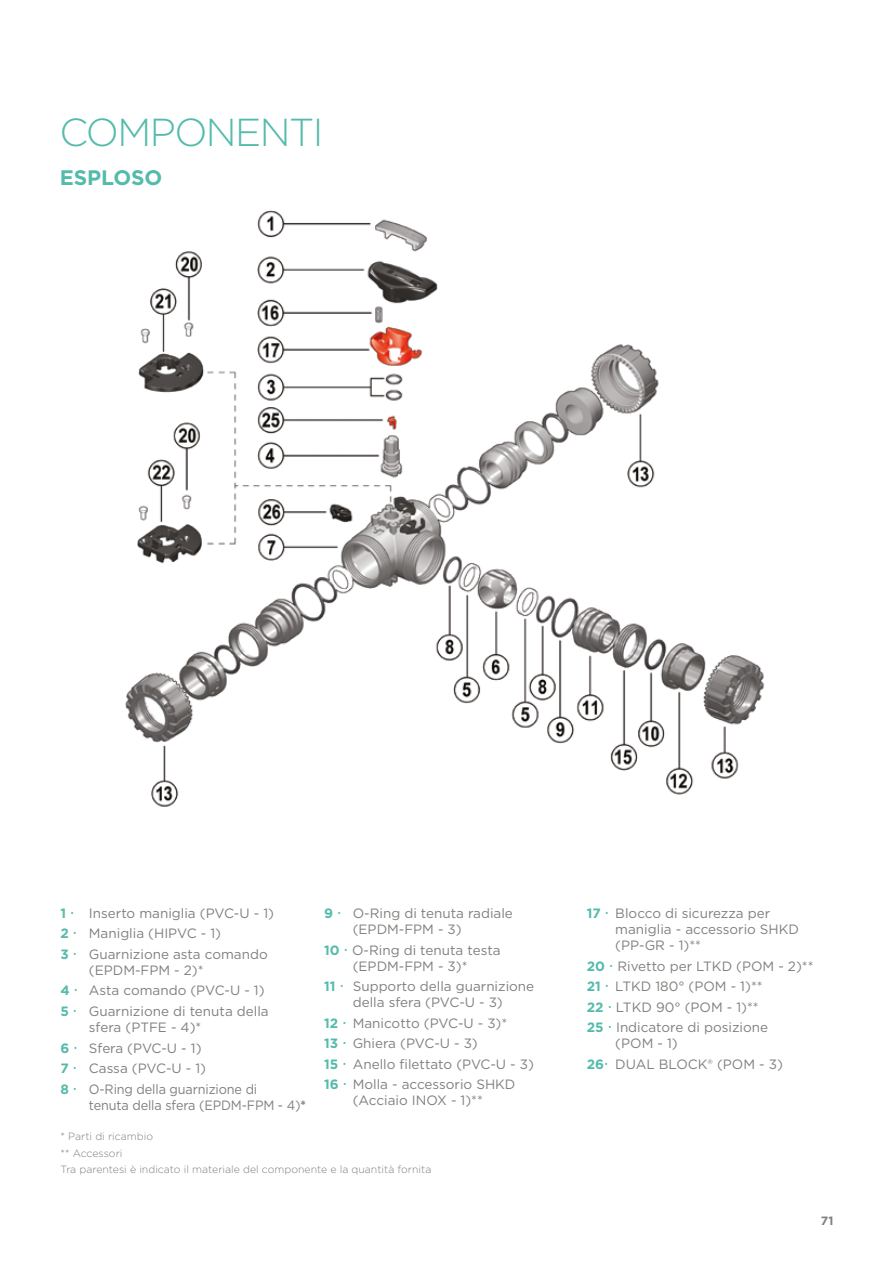
<style>
.page{position:relative;width:893px;height:1263px;background:#fff}
.page>*{position:absolute;margin:0;border:0;box-sizing:border-box;transform-origin:0 0}
.t1{font:300 39px "Gotham";letter-spacing:-.04em;color:#54bbab}
.t2{font:700 21px "Gotham";color:#54bbab}
.t3{font:13.5px/16.2px "Gotham";color:#827f7c}
.t4{font:13.5px/16.2px "Gotham";color:#827f7c;scale:.94 1}
.t5{font:700 13.5px "Gotham";color:#54bbab}
.t6{font:700 12px "Gotham";color:#827f7c}
.t7{font:300 10.5px/16.8px "Gotham";color:#827f7c}
.s1{font-weight:700}
.s2{font-weight:700;color:#54bbab}
</style>
<div class="page">
<img style="left:125px;top:210px;width:640px;height:597px">
<h1 class="t1" style="left:60px;top:108px;width:265px">COMPONENTI</h1>
<h2 class="t2" style="left:60px;top:164px;width:104px">ESPLOSO</h2>
<p class="t5" style="left:60px;top:904px;width:7px">1</p>
<p class="t3" style="left:89px;top:905px;width:187px">Inserto maniglia (PVC-U - 1)</p>
<p class="t5" style="left:60px;top:925px;width:10px">2</p>
<p class="t3" style="left:89px;top:925px;width:134px">Maniglia (HIPVC - 1)</p>
<p class="t5" style="left:60px;top:945px;width:10px">3</p>
<p class="t3" style="left:89px;top:946px;width:180px">Guarnizione asta comando (EPDM-FPM - 2)*</p>
<p class="t5" style="left:60px;top:982px;width:11px">4</p>
<p class="t3" style="left:89px;top:982px;width:177px">Asta comando (PVC-U - 1)</p>
<p class="t5" style="left:60px;top:1002px;width:10px">5</p>
<p class="t3" style="left:89px;top:1003px;width:181px">Guarnizione di tenuta della sfera (PTFE - 4)*</p>
<p class="t5" style="left:60px;top:1039px;width:10px">6</p>
<p class="t3" style="left:89px;top:1039px;width:114px">Sfera (PVC-U - 1)</p>
<p class="t5" style="left:60px;top:1059px;width:10px">7</p>
<p class="t3" style="left:89px;top:1060px;width:119px">Cassa (PVC-U - 1)</p>
<p class="t5" style="left:60px;top:1080px;width:10px">8</p>
<p class="t4" style="left:89px;top:1080px;width:232px">O-Ring della guarnizione di<br>tenuta della sfera (EPDM-FPM - 4)<span class="s1">*</span></p>
<p class="t7" style="left:61px;top:1127px;width:372px">* Parti di ricambio<br>** Accessori<br>Tra parentesi è indicato il materiale del componente e la quantità fornita</p>
<p class="t5" style="left:324px;top:904px;width:10px">9</p>
<p class="t3" style="left:353px;top:905px;width:162px">O-Ring di tenuta radiale (EPDM-FPM - 3)</p>
<p class="t3" style="left:324px;top:941px;width:178px;text-align:center"><span class="s2">10</span> O-Ring di tenuta testa (EPDM-FPM - 3)*</p>
<p class="t5" style="left:324px;top:977px;width:13px">11</p>
<p class="t3" style="left:353px;top:978px;width:183px">Supporto della guarnizione della sfera (PVC-U - 3)</p>
<p class="t3" style="left:324px;top:1012px;width:211px;line-height:20.4px"><span class="s2">12</span> Manicotto (PVC-U - 3)*<br><span class="s2">13</span> Ghiera (PVC-U - 3)<br><span class="s2">15</span> Anello filettato (PVC-U - 3)<br><span class="s2">16</span> Molla - accessorio SHKD</p>
<p class="t3" style="left:353px;top:1092px;width:132px">(Acciaio INOX - 1)**</p>
<p class="t3" style="left:615px;top:905px;width:185px;text-indent:-28px"><span class="s2">17</span> Blocco di sicurezza per maniglia - accessorio SHKD (PP-GR - 1)**</p>
<p class="t3" style="left:587px;top:955px;width:228px;line-height:20.4px"><span class="s2">20</span> Rivetto per LTKD (POM - 2)**<br><span class="s2">21</span> LTKD 180° (POM - 1)**<br><span class="s2">22</span> LTKD 90° (POM - 1)**<br><span class="s2">25</span> Indicatore di posizione</p>
<p class="t3" style="left:587px;top:1033px;width:198px;line-height:20.4px;text-indent:28px">(POM - 1)<br><span class="s2">26</span> DUAL BLOCK® (POM - 3)</p>
<p class="t6" style="left:821px;top:1212px;width:14px">71</p>
</div>
